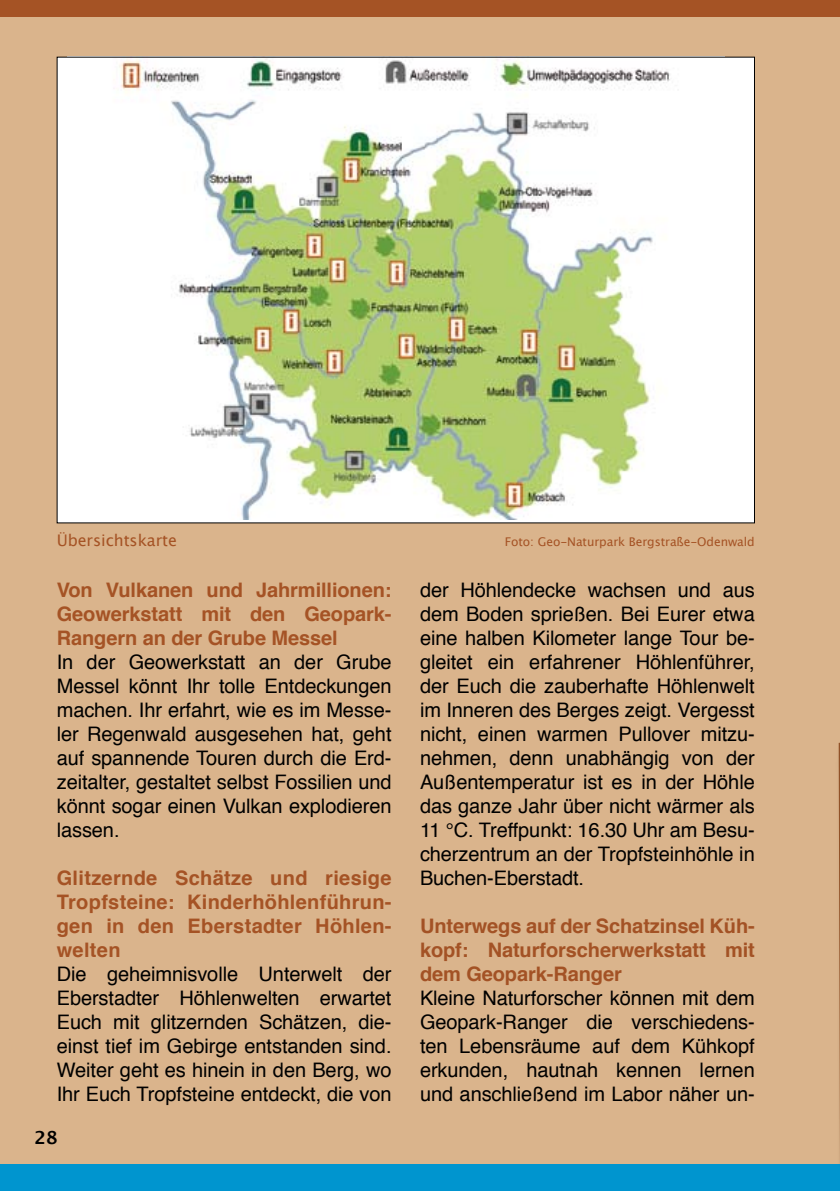
<style>
.page{position:relative;width:840px;height:1191px;background:#fff}
.page>*{position:absolute;margin:0;border:0;box-sizing:border-box;transform-origin:0 0}
.t1{font:20px/24px "Helvetica";letter-spacing:-.005em;color:#000;text-align:justify}
.t2{font:700 20px/24px "Helvetica";letter-spacing:.005em;color:#a55325;text-align:justify}
.t3{font:700 20px/24px "Helvetica";letter-spacing:-.005em;color:#a35225;text-align:justify}
.t4{font:600 18px "Lucida Sans";color:#000}
.t5{font:16px "Lucida Grande";letter-spacing:-.005em;color:#a55325}
.t6{font:12px "Lucida Grande";letter-spacing:-.005em;color:#a55325}
</style>
<div class="page">
<div style="left:0;top:0;width:839px;height:1191px;background:#dab48c"></div>
<svg style="left:838px;top:743px;width:1px;height:82px"></svg>
<div style="left:57px;top:57px;width:697px;height:466px;background:#fff"></div>
<img style="left:119px;top:59px;width:551px;height:461px">
<div style="left:0;top:1164px;width:839px;height:27px;background:#0095cf"></div>
<div style="left:0;top:0;width:839px;height:17px;background:#a55325"></div>
<p class="t5" style="left:57px;top:531px;width:122px">Übersichtskarte</p>
<p class="t6" style="left:504px;top:534px;width:251px">Foto: Geo-Naturpark Bergstraße-Odenwald</p>
<p class="t2" style="left:57px;top:578px;width:336px">Von Vulkanen und Jahrmillionen:<br>Geowerkstatt mit den Geopark-Rangern an der Grube Messel</p>
<p class="t1" style="left:57px;top:651px;width:336px">In der Geowerkstatt an der Grube Messel könnt Ihr tolle Entdeckungen machen. Ihr erfahrt, wie es im Messe&shy;ler Regenwald ausgesehen hat, geht auf spannende Touren durch die Erd&shy;zeitalter, gestaltet selbst Fossilien und könnt sogar einen Vulkan explodieren lassen.</p>
<p class="t2" style="left:57px;top:866px;width:336px">Glitzernde Schätze und riesige Tropfsteine: Kinderhöhlenführun&shy;gen in den Eberstadter Höhlen&shy;welten</p>
<p class="t1" style="left:57px;top:963px;width:336px">Die geheimnisvolle Unterwelt der Eberstadter Höhlenwelten erwartet Euch mit glitzernden Schätzen, die&shy;einst tief im Gebirge entstanden sind.<br>Weiter geht es hinein in den Berg, wo Ihr Euch Tropfsteine entdeckt, die von</p>
<p class="t4" style="left:35px;top:1126px;width:25px">28</p>
<p class="t1" style="left:420px;top:579px;width:336px">der Höhlendecke wachsen und aus dem Boden sprießen. Bei Eurer etwa eine halben Kilometer lange Tour be&shy;gleitet ein erfahrener Höhlenführer, der Euch die zauberhafte Höhlenwelt im Inneren des Berges zeigt. Vergesst nicht, einen warmen Pullover mitzu&shy;nehmen, denn unabhängig von der Außentemperatur ist es in der Höhle das ganze Jahr über nicht wärmer als 11 °C. Treffpunkt: 16.30 Uhr am Besu&shy;cherzentrum an der Tropfsteinhöhle in Buchen-Eberstadt.</p>
<p class="t3" style="left:420px;top:914px;width:336px">Unterwegs auf der Schatzinsel Küh&shy;kopf: Naturforscherwerkstatt mit dem Geopark-Ranger</p>
<p class="t1" style="left:420px;top:987px;width:336px">Kleine Naturforscher können mit dem Geopark-Ranger die verschiedens&shy;ten Lebensräume auf dem Kühkopf erkunden, hautnah kennen lernen und anschließend im Labor näher un-</p>
</div>
